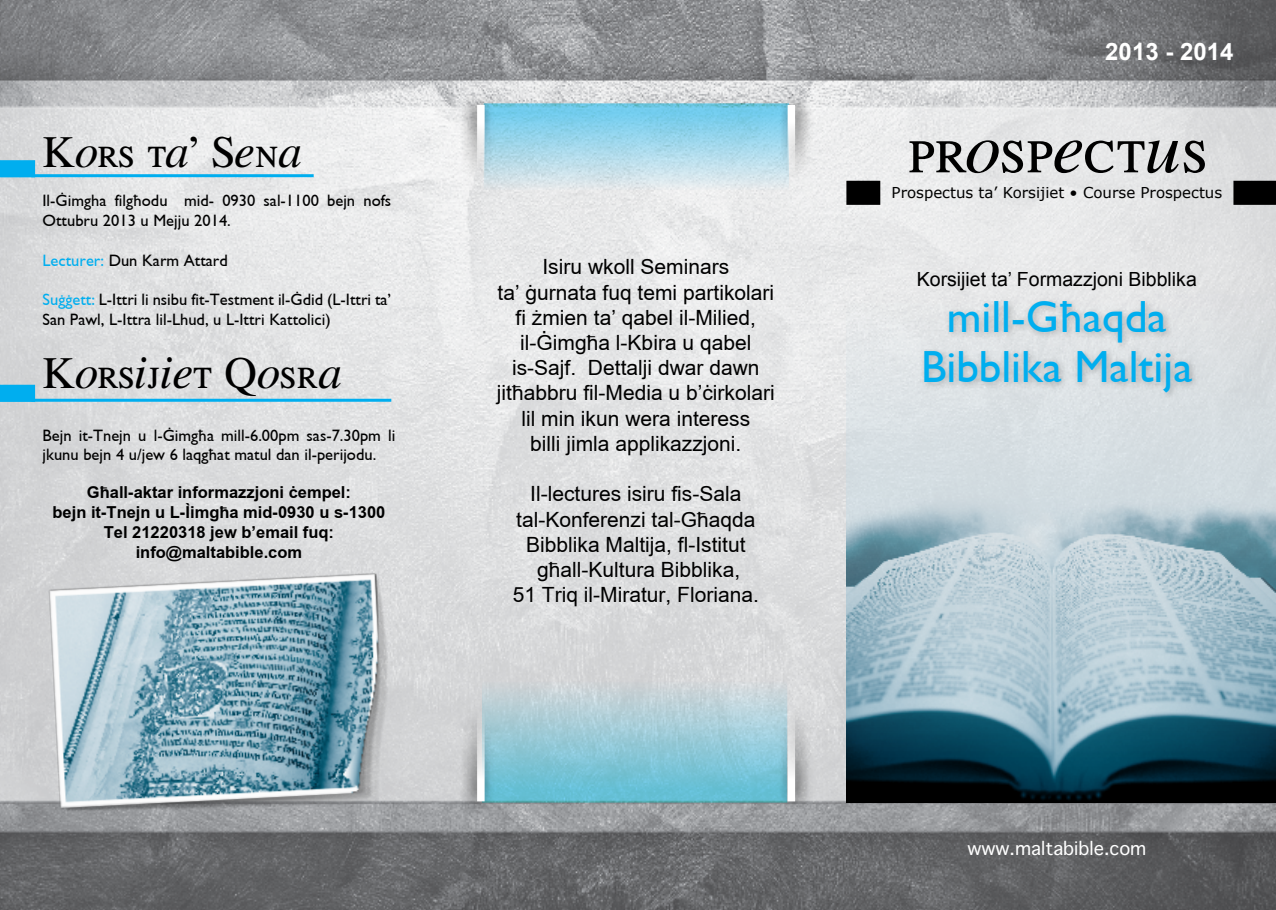
<style>
.page{position:relative;width:1276px;height:910px;background:#fff}
.page>*{position:absolute;margin:0;border:0;box-sizing:border-box;transform-origin:0 0}
.t1{font:69px "Will Grace";color:#000}
.t2{font:45px "M Gill Sans";color:#00aeef}
.t3{font:45px "Will Grace";color:#000}
.t4{font:700 24px "Arial";color:#fff}
.t5{font:21px/25.2px "Malta Arial";color:#000;text-align:center}
.t6{font:19.5px "Arial";color:#000}
.t7{font:18px "Thonburi";color:#fff}
.t8{font:16.5px/19.8px "M Gill Sans";color:#000}
.t9{font:700 16.5px "Malta Arial";color:#000}
.t10{font:15px "Verdana";color:#000}
.s1{color:#00aeef}
</style>
<div class="page">
<img style="left:0;top:0;width:1276px;height:910px">
<img style="left:846px;top:295px;width:430px;height:507px">
<div style="left:1234px;top:181px;width:41px;height:23px;background:#000"></div>
<div style="left:1233px;top:181px;width:43px;height:24px;border:2px solid #000"></div>
<div style="left:847px;top:181px;width:32px;height:23px;background:#000"></div>
<div style="left:846px;top:181px;width:34px;height:24px;border:2px solid #000"></div>
<div style="left:918px;top:296px;width:282px;height:104px;background:#000;opacity:.25"></div>
<div style="left:484px;top:104px;width:304px;height:86px;background:linear-gradient(to bottom,#65c8eb,#e5e9ec)"></div>
<div style="left:458px;top:90px;width:36px;height:99px;background:#000;opacity:.75"></div>
<svg style="left:477px;top:105px;width:7px;height:77px"></svg>
<div style="left:482px;top:680px;width:305px;height:122px;background:linear-gradient(to bottom,#d6d8da,#5cbdd5)"></div>
<div style="left:458px;top:693px;width:36px;height:115px;background:#000;opacity:.75"></div>
<svg style="left:477px;top:707px;width:7px;height:94px"></svg>
<div style="left:777px;top:693px;width:36px;height:115px;background:#000;opacity:.75"></div>
<svg style="left:787px;top:707px;width:8px;height:94px"></svg>
<div style="left:777px;top:90px;width:36px;height:95px;background:#000;opacity:.75"></div>
<svg style="left:787px;top:105px;width:8px;height:72px"></svg>
<hr style="left:31px;top:399px;width:360px;height:3px;background:#00aeef">
<hr style="left:31px;top:174px;width:283px;height:3px;background:#00aeef">
<img style="left:21px;top:558px;width:391px;height:276px">
<svg style="left:0;top:385px;width:35px;height:17px"></svg>
<svg style="left:0;top:160px;width:35px;height:17px"></svg>
<p class="t3" style="left:43px;top:124px;width:261px">Kors ta’ Sena</p>
<p class="t8" style="left:43px;top:191px;width:350px">Il-Ìimgha filg˙odu mid- 0930 sal-1100 bejn nofs<br>Ottubru 2013 u Mejju 2014.</p>
<p class="t8" style="left:43px;top:250px;width:187px"><span class="s1">Lecturer:</span> Dun Karm Attard</p>
<p class="t8" style="left:43px;top:290px;width:350px"><span class="s1">Su©©ett:</span> L-Ittri li nsibu fit-Testment il-Ìdid (L-Ittri ta’<br>San Pawl, L-Ittra lil-Lhud, u L-Ittri Kattolici)</p>
<p class="t3" style="left:43px;top:346px;width:301px">Korsijiet Qosra</p>
<p class="t8" style="left:43px;top:425px;width:354px">Bejn it-Tnejn u l-Ìimg˙a mill-6.00pm sas-7.30pm li jkunu bejn 4 u/jew 6 laqg˙at matul dan il-perijodu.</p>
<p class="t9" style="left:87px;top:483px;width:266px">G˙all-aktar informazzjoni çempel:</p>
<p class="t9" style="left:53px;top:503px;width:334px">bejn it-Tnejn u L-Ìimg˙a mid-0930 u s-1300</p>
<p class="t9" style="left:104px;top:523px;width:232px">Tel 21220318 jew b’email fuq:</p>
<p class="t9" style="left:136px;top:543px;width:168px">info@maltabible.com</p>
<p class="t5" style="left:542px;top:255px;width:188px">Isiru wkoll Seminars</p>
<p class="t5" style="left:497px;top:280px;width:278px">ta’ ©urnata fuq temi partikolari fi Ωmien ta’ qabel il-Milied,</p>
<p class="t5" style="left:520px;top:330px;width:233px">il-{img˙a l-Kbira u qabel</p>
<p class="t5" style="left:497px;top:355px;width:279px">is-Sajf. Dettalji dwar dawn jit˙abbru fil-Media u b’çirkolari lil min ikun wera interess</p>
<p class="t5" style="left:530px;top:431px;width:213px">billi jimla applikazzjoni.</p>
<p class="t5" style="left:516px;top:481px;width:241px">Il-lectures isiru fis-Sala tal-Konferenzi tal-G˙aqda<br>Bibblika Maltija, fl-Istitut</p>
<p class="t5" style="left:537px;top:557px;width:205px">g˙all-Kultura Bibblika,</p>
<p class="t5" style="left:513px;top:582px;width:248px">51 Triq il-Miratur, Floriana.</p>
<p class="t4" style="left:1105px;top:36px;width:130px">2013 - 2014</p>
<p class="t1" style="left:907px;top:107px;width:302px">prospectus</p>
<p class="t10" style="left:891px;top:182px;width:332px">Prospectus ta’ Korsijiet • Course Prospectus</p>
<p class="t6" style="left:917px;top:266px;width:281px">Korsijiet ta’ Formazzjoni Bibblika</p>
<p class="t2" style="left:947px;top:291px;width:221px">mill-G˙aqda</p>
<p class="t2" style="left:921px;top:341px;width:273px">Bibblika Maltija</p>
<p class="t7" style="left:967px;top:833px;width:180px">www.maltabible.com</p>
</div>
